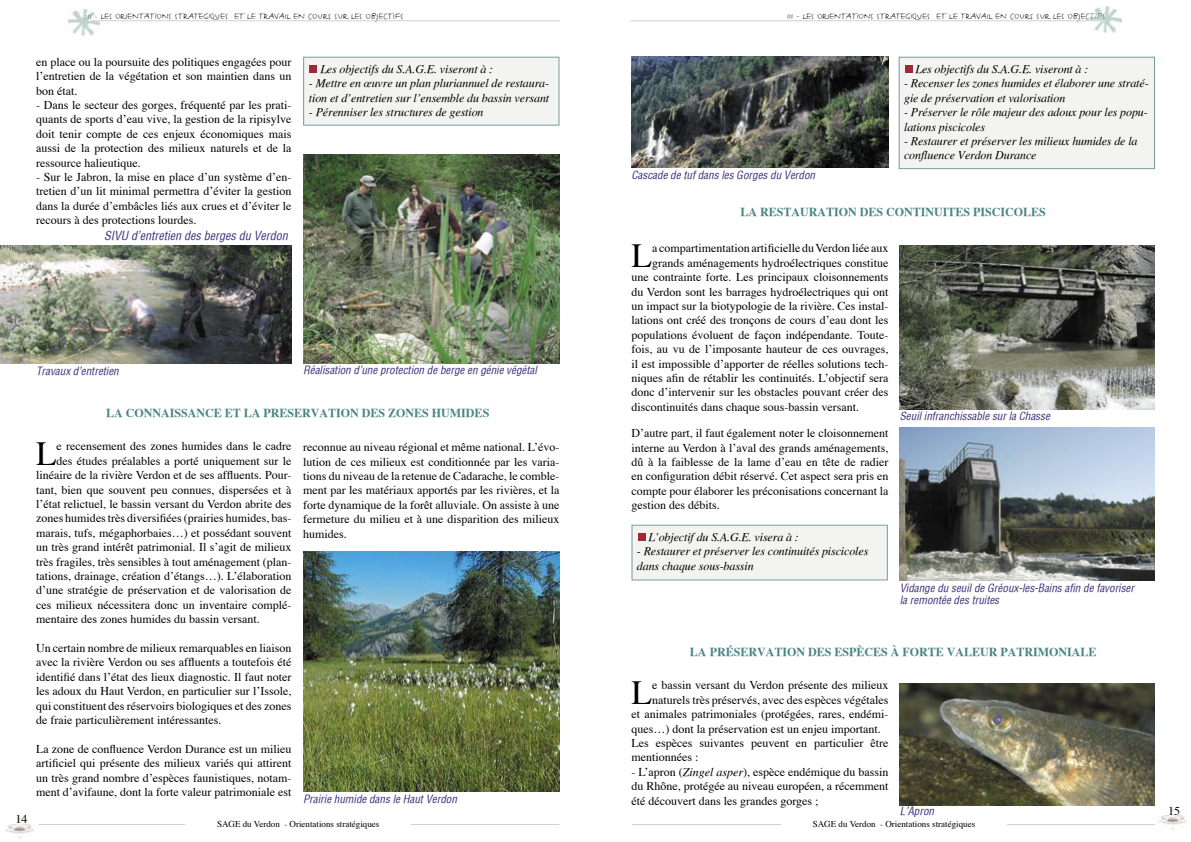
<style>
.page{position:relative;width:1191px;height:842px;background:#fff}
.page>*{position:absolute;margin:0;border:0;box-sizing:border-box;transform-origin:0 0}
.t1{font:33.7px "Times";color:#000}
.t2{font:12px/14.4px "Times";color:#000;text-align:justify}
.t3{font:italic 12px/14.4px "Times";letter-spacing:-.01em;color:#000}
.t4{font:700 12px "Times";color:#498484}
.t5{font:italic condensed 12px "Helvetica";color:#3c2e79}
.t6{font:italic condensed 11px/12px "Helvetica";color:#3c2e79}
.t7{font:11px "FF Justlefthand Caps";color:#000}
.t8{font:9px "Times";color:#000}
.s1{font-style:italic}
</style>
<div class="page">
<hr style="left:36px;top:824px;width:523px;height:1px;background:#c9d3d4">
<div style="left:185px;top:820px;width:226px;height:15px;background:#fff"></div>
<img style="left:6px;top:818px;width:32px;height:21px">
<img style="left:68px;top:9px;width:32px;height:27px">
<img style="left:86px;top:13px;width:14px;height:9px">
<hr style="left:92px;top:20px;width:468px;height:1px;background:#c9d3d4">
<img style="left:1159px;top:809px;width:28px;height:21px">
<hr style="left:632px;top:824px;width:523px;height:1px;background:#c9d3d4">
<div style="left:781px;top:820px;width:226px;height:15px;background:#fff"></div>
<hr style="left:630px;top:20px;width:472px;height:1px;background:#c9d3d4">
<img style="left:1089px;top:6px;width:33px;height:27px">
<img style="left:1089px;top:13px;width:16px;height:8px">
<svg style="left:1089px;top:20px;width:13px;height:1px"></svg>
<div style="left:898px;top:57px;width:257px;height:112px;background:#f3f3f2"></div>
<div style="left:303px;top:57px;width:256px;height:69px;background:#f3f3f2"></div>
<div style="left:310px;top:66px;width:7px;height:7px;background:#9d2a34"></div>
<img style="left:303px;top:154px;width:256px;height:209px">
<img style="left:0;top:246px;width:291px;height:118px">
<div style="left:905px;top:66px;width:7px;height:7px;background:#9d2a34"></div>
<img style="left:631px;top:57px;width:257px;height:110px">
<img style="left:303px;top:552px;width:256px;height:240px">
<div style="left:631px;top:525px;width:257px;height:55px;background:#f3f3f2"></div>
<div style="left:638px;top:534px;width:7px;height:7px;background:#9d2a34"></div>
<img style="left:900px;top:245px;width:255px;height:164px">
<img style="left:900px;top:427px;width:255px;height:153px">
<img style="left:900px;top:683px;width:255px;height:123px">
<p class="t7" style="left:85px;top:10px;width:320px">III - LES ORIENTATIONS STRATEGIQUES ET LE TRAVAIL EN COURS SUR LES OBJECTIFS</p>
<p class="t2" style="left:36px;top:55px;width:257px">en place ou la poursuite des politiques engagées pour l’entretien de la végétation et son maintien dans un bon état.</p>
<p class="t2" style="left:36px;top:98px;width:257px">- Dans le secteur des gorges, fréquenté par les prati&shy;quants de sports d’eau vive, la gestion de la ripisylve doit tenir compte de ces enjeux économiques mais aussi de la protection des milieux naturels et de la ressource halieutique.</p>
<p class="t2" style="left:36px;top:170px;width:257px">- Sur le Jabron, la mise en place d’un système d’en&shy;tretien d’un lit minimal permettra d’éviter la gestion dans la durée d’embâcles liés aux crues et d’éviter le recours à des protections lourdes.</p>
<p class="t5" style="left:104px;top:228px;width:185px">SIVU d’entretien des berges du Verdon</p>
<p class="t3" style="left:320px;top:62px;width:174px">Les objectifs du S.A.G.E. viseront à :</p>
<p class="t3" style="left:309px;top:76px;width:242px">- Mettre en œuvre un plan pluriannuel de restaura&shy;tion et d’entretien sur l’ensemble du bassin versant</p>
<p class="t3" style="left:309px;top:105px;width:176px">- Pérenniser les structures de gestion</p>
<p class="t6" style="left:36px;top:365px;width:84px">Travaux d’entretien</p>
<p class="t6" style="left:303px;top:364px;width:235px">Réalisation d’une protection de berge en génie végétal</p>
<p class="t4" style="left:106px;top:405px;width:385px">LA CONNAISSANCE ET LA PRESERVATION DES ZONES HUMIDES</p>
<p class="t2" style="left:15px;top:812px;width:13px">14</p>
<h1 class="t1" style="left:36px;top:432px;width:22px">L</h1>
<p class="t2" style="left:57px;top:440px;width:236px">e recensement des zones humides dans le cadre</p>
<p class="t2" style="left:57px;top:454px;width:236px">des études préalables a porté uniquement sur le</p>
<p class="t2" style="left:36px;top:469px;width:257px">linéaire de la rivière Verdon et de ses affluents. Pour-</p>
<p class="t2" style="left:36px;top:483px;width:257px">tant, bien que souvent peu connues, dispersées et à</p>
<p class="t2" style="left:36px;top:497px;width:257px">l’état relictuel, le bassin versant du Verdon abrite des</p>
<p class="t2" style="left:36px;top:512px;width:257px">zones humides très diversifiées (prairies humides, bas-</p>
<p class="t2" style="left:36px;top:526px;width:257px">marais, tufs, mégaphorbaies…) et possédant souvent</p>
<p class="t2" style="left:36px;top:541px;width:257px">un très grand intérêt patrimonial. Il s’agit de milieux</p>
<p class="t2" style="left:36px;top:555px;width:257px">très fragiles, très sensibles à tout aménagement (plan-</p>
<p class="t2" style="left:36px;top:569px;width:257px">tations, drainage, création d’étangs…). L’élaboration</p>
<p class="t2" style="left:36px;top:584px;width:257px">d’une stratégie de préservation et de valorisation de</p>
<p class="t2" style="left:36px;top:598px;width:257px">ces milieux nécessitera donc un inventaire complé-</p>
<p class="t2" style="left:36px;top:613px;width:225px">mentaire des zones humides du bassin versant.</p>
<p class="t2" style="left:36px;top:641px;width:257px">Un certain nombre de milieux remarquables en liaison avec la rivière Verdon ou ses affluents a toutefois été identifié dans l’état des lieux diagnostic. Il faut noter les adoux du Haut Verdon, en particulier sur l’Issole, qui constituent des réservoirs biologiques et des zones de fraie particulièrement intéressantes.</p>
<p class="t2" style="left:36px;top:742px;width:257px">La zone de confluence Verdon Durance est un milieu artificiel qui présente des milieux variés qui attirent un très grand nombre d’espèces faunistiques, notam&shy;ment d’avifaune, dont la forte valeur patrimoniale est</p>
<p class="t2" style="left:303px;top:441px;width:258px">reconnue au niveau régional et même national. L’évo&shy;lution de ces milieux est conditionnée par les varia&shy;tions du niveau de la retenue de Cadarache, le comble&shy;ment par les matériaux apportés par les rivières, et la forte dynamique de la forêt alluviale. On assiste à une fermeture du milieu et à une disparition des milieux humides.</p>
<p class="t6" style="left:303px;top:793px;width:155px">Prairie humide dans le Haut Verdon</p>
<p class="t8" style="left:217px;top:818px;width:164px">SAGE du Verdon - Orientations stratégiques</p>
<p class="t7" style="left:787px;top:10px;width:320px">III - LES ORIENTATIONS STRATEGIQUES ET LE TRAVAIL EN COURS SUR LES OBJECTIFS</p>
<p class="t6" style="left:631px;top:169px;width:185px">Cascade de tuf dans les Gorges du Verdon</p>
<p class="t3" style="left:915px;top:62px;width:174px">Les objectifs du S.A.G.E. viseront à :</p>
<p class="t3" style="left:904px;top:76px;width:246px">- Recenser les zones humides et élaborer une straté&shy;gie de préservation et valorisation</p>
<p class="t3" style="left:904px;top:105px;width:245px">- Préserver le rôle majeur des adoux pour les popu&shy;lations piscicoles</p>
<p class="t3" style="left:904px;top:134px;width:235px">- Restaurer et préserver les milieux humides de la confluence Verdon Durance</p>
<p class="t4" style="left:740px;top:205px;width:307px">LA RESTAURATION DES CONTINUITES PISCICOLES</p>
<h1 class="t1" style="left:631px;top:234px;width:22px">L</h1>
<p class="t2" style="left:652px;top:242px;width:238px">a compartimentation artificielle du Verdon liée aux</p>
<p class="t2" style="left:652px;top:256px;width:238px">grands aménagements hydroélectriques constitue</p>
<p class="t2" style="left:631px;top:271px;width:258px">une contrainte forte. Les principaux cloisonnements</p>
<p class="t2" style="left:631px;top:285px;width:258px">du Verdon sont les barrages hydroélectriques qui ont</p>
<p class="t2" style="left:631px;top:299px;width:258px">un impact sur la biotypologie de la rivière. Ces instal-</p>
<p class="t2" style="left:631px;top:314px;width:258px">lations ont créé des tronçons de cours d’eau dont les</p>
<p class="t2" style="left:631px;top:328px;width:258px">populations évoluent de façon indépendante. Toute-</p>
<p class="t2" style="left:631px;top:343px;width:258px">fois, au vu de l’imposante hauteur de ces ouvrages,</p>
<p class="t2" style="left:631px;top:357px;width:258px">il est impossible d’apporter de réelles solutions tech-</p>
<p class="t2" style="left:631px;top:371px;width:258px">niques afin de rétablir les continuités. L’objectif sera</p>
<p class="t2" style="left:631px;top:386px;width:258px">donc d’intervenir sur les obstacles pouvant créer des</p>
<p class="t2" style="left:631px;top:400px;width:229px">discontinuités dans chaque sous-bassin versant.</p>
<p class="t2" style="left:631px;top:427px;width:258px">D’autre part, il faut également noter le cloisonnement interne au Verdon à l’aval des grands aménagements, dû à la faiblesse de la lame d’eau en tête de radier en configuration débit réservé. Cet aspect sera pris en compte pour élaborer les préconisations concernant la gestion des débits.</p>
<p class="t3" style="left:648px;top:530px;width:152px">L’objectif du S.A.G.E. visera à :</p>
<p class="t3" style="left:637px;top:544px;width:233px">- Restaurer et préserver les continuités piscicoles dans chaque sous-bassin</p>
<p class="t6" style="left:900px;top:410px;width:151px">Seuil infranchissable sur la Chasse</p>
<p class="t6" style="left:900px;top:582px;width:236px">Vidange du seuil de Gréoux-les-Bains afin de favoriser la remontée des truites</p>
<p class="t4" style="left:690px;top:645px;width:408px">LA PRÉSERVATION DES ESPÈCES À FORTE VALEUR PATRIMONIALE</p>
<h1 class="t1" style="left:631px;top:671px;width:22px">L</h1>
<p class="t2" style="left:652px;top:679px;width:238px">e bassin versant du Verdon présente des milieux</p>
<p class="t2" style="left:652px;top:693px;width:238px">naturels très préservés, avec des espèces végétales</p>
<p class="t2" style="left:631px;top:708px;width:258px">et animales patrimoniales (protégées, rares, endémi-</p>
<p class="t2" style="left:631px;top:722px;width:251px">ques…) dont la préservation est un enjeu important.</p>
<p class="t2" style="left:631px;top:736px;width:258px">Les espèces suivantes peuvent en particulier être</p>
<p class="t2" style="left:631px;top:751px;width:68px">mentionnées :</p>
<p class="t2" style="left:631px;top:765px;width:258px">- L’apron (<span class="s1">Zingel asper</span>), espèce endémique du bassin du Rhône, protégée au niveau européen, a récemment été découvert dans les grandes gorges ;</p>
<p class="t6" style="left:900px;top:805px;width:36px">L’Apron</p>
<p class="t8" style="left:813px;top:818px;width:164px">SAGE du Verdon - Orientations stratégiques</p>
<p class="t2" style="left:1168px;top:804px;width:13px">15</p>
</div>
